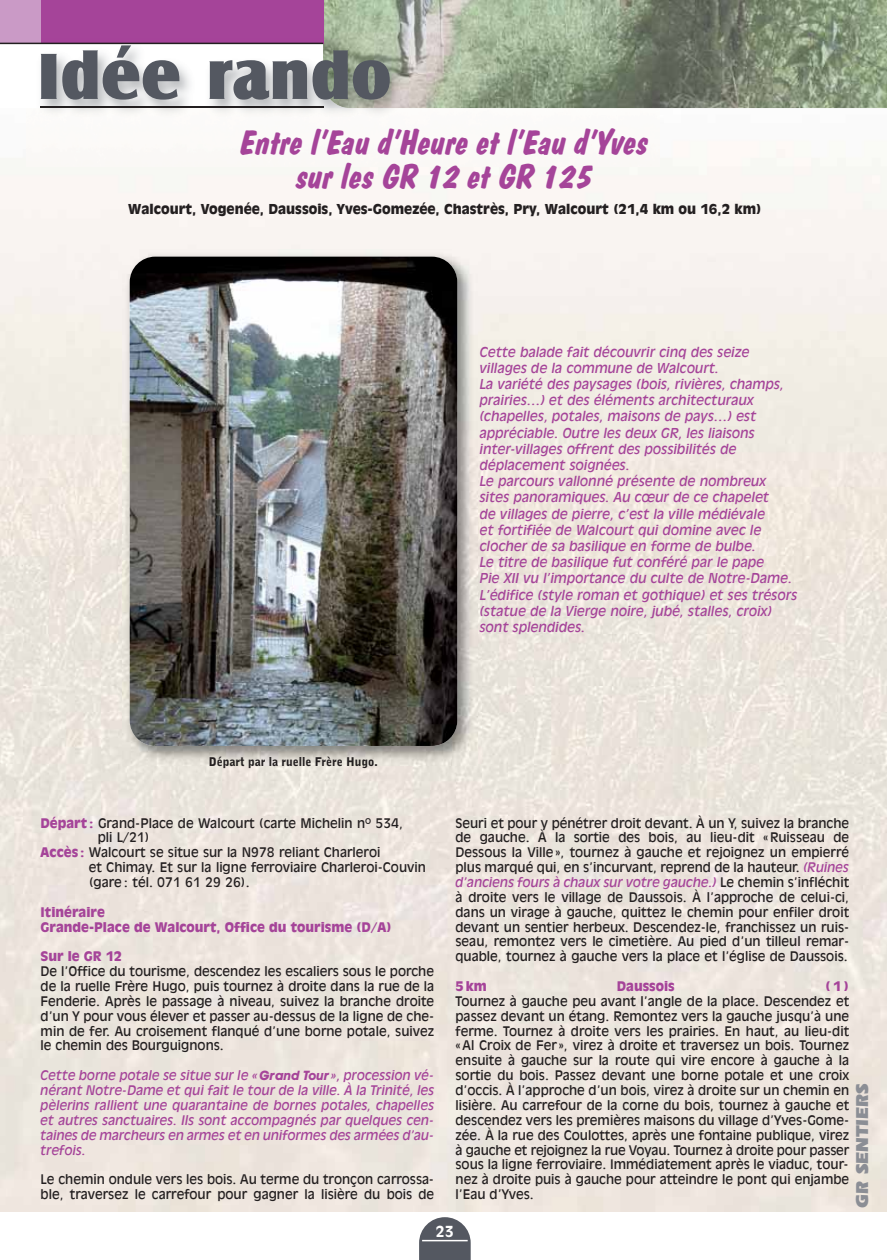
<style>
.page{position:relative;width:887px;height:1260px;background:#fff}
.page>*{position:absolute;margin:0;border:0;box-sizing:border-box;transform-origin:0 0}
.t1{font:67.5px "Castle T Ultr";color:#545861}
.t2{font:700 34.5px/34.2px "Dom Diagonal BT";color:#a54499;text-align:center}
.t3{font:900 18px "Eras IT Cby BT";color:#8b8e95}
.t4{font:700 15px "Incised 901 BT";color:#fff}
.t5{font:italic 13.5px/16.2px "Incised 901 BT";color:#a54499}
.t6{font:900 13.5px "Incised 901 BT";color:#231f20}
.t7{font:13.05px/14.9px "Incised 901 BT";color:#231f20;text-align:justify}
.t8{font:italic 13.05px/14.9px "Incised 901 BT";letter-spacing:-.01em;color:#a54499;text-align:justify}
.t9{font:900 13.05px/14.9px "Incised 901 BT";color:#a54499}
.t10{font:900 12px "Bell Gothic BT";color:#231f20}
.s1{font-weight:900;color:#a54499}
.s2{font-family:"Avant Garde IT Cby BT";font-weight:700}
.s3{font-style:italic;color:#a54499}
</style>
<div class="page">
<img style="left:0;top:108px;width:886px;height:1103px">
<img style="left:323px;top:0;width:563px;height:108px">
<div style="left:0;top:0;width:323px;height:43px;background:#a54499"></div>
<img style="left:26px;top:44px;width:633px;height:122px">
<img style="left:323px;top:39px;width:336px;height:69px">
<img style="left:41px;top:106px;width:282px;height:2px">
<svg style="left:419px;top:1217px;width:51px;height:42px;background:#6d7078"></svg>
<hr style="left:422px;top:1239px;width:45px;height:2px;background:#fff">
<img style="left:123px;top:249px;width:354px;height:516px">
<img style="left:130px;top:256px;width:327px;height:489px;border-radius:26px">
<div style="left:0;top:0;width:41px;height:43px;background:#ca9ac6"></div>
<hr style="left:0;top:43px;width:323px;height:1px;background:#231f20">
<h1 class="t1" style="left:37px;top:48px;width:356px">Idée rando</h1>
<h2 class="t2" style="left:240px;top:126px;width:410px">Entre l’Eau d’Heure et l’Eau d’Yves sur les GR 12 et GR 125</h2>
<p class="t6" style="left:128px;top:202px;width:635px">Walcourt, Vogenée, Daussois, Yves-Gomezée, Chastrès, Pry, Walcourt (21,4 km ou 16,2 km)</p>
<p class="t5" style="left:479px;top:344px;width:319px">Cette balade fait découvrir cinq des seize villages de la commune de Walcourt.<br>La variété des paysages (bois, rivières, champs, prairies…) et des éléments architecturaux (chapelles, potales, maisons de pays…) est appréciable. Outre les deux GR, les liaisons inter-villages offrent des possibilités de déplacement soignées.<br>Le parcours vallonné présente de nombreux sites panoramiques. Au cœur de ce chapelet<br>de villages de pierre, c’est la ville médiévale<br>et fortifiée de Walcourt qui domine avec le clocher de sa basilique en forme de bulbe.<br>Le titre de basilique fut conféré par le pape<br>Pie XII vu l’importance du culte de Notre-Dame.<br>L’édifice (style roman et gothique) et ses trésors (statue de la Vierge noire, jubé, stalles, croix) sont splendides.</p>
<p class="t10" style="left:209px;top:755px;width:171px">Départ par la ruelle Frère Hugo.</p>
<p class="t7" style="left:41px;top:816px;width:364px"><span class="s1">Départ :</span> Grand-Place de Walcourt (carte Michelin nº 534,</p>
<p class="t7" style="left:98px;top:831px;width:53px">pli L/21)</p>
<p class="t7" style="left:41px;top:845px;width:341px"><span class="s1">Accès :</span> Walcourt se situe sur la N978 reliant Charleroi</p>
<p class="t7" style="left:89px;top:860px;width:338px">et Chimay. Et sur la ligne ferroviaire Charleroi-Couvin</p>
<p class="t7" style="left:89px;top:875px;width:162px">(gare : tél. 071 61 29 26).</p>
<p class="t9" style="left:41px;top:905px;width:352px">Itinéraire<br>Grande-Place de Walcourt, Office du tourisme (D/A)</p>
<p class="t9" style="left:41px;top:949px;width:83px">Sur le GR 12</p>
<p class="t7" style="left:41px;top:964px;width:395px">De l’Office du tourisme, descendez les escaliers sous le porche de la ruelle Frère Hugo, puis tournez à droite dans la rue de la Fenderie. Après le passage à niveau, suivez la branche droite d’un Y pour vous élever et passer au-dessus de la ligne de che&shy;min de fer. Au croisement flanqué d’une borne potale, suivez le chemin des Bourguignons.</p>
<p class="t8" style="left:41px;top:1068px;width:395px">Cette borne potale se situe sur le « <span class="s2">Grand Tour</span> », procession vé&shy;nérant Notre-Dame et qui fait le tour de la ville. À la Trinité, les pèlerins rallient une quarantaine de bornes potales, chapelles et autres sanctuaires. Ils sont accompagnés par quelques cen&shy;taines de marcheurs en armes et en uniformes des armées d’au&shy;trefois.</p>
<p class="t7" style="left:41px;top:1172px;width:395px">Le chemin ondule vers les bois. Au terme du tronçon carrossa&shy;ble, traversez le carrefour pour gagner la lisière du bois de</p>
<p class="t7" style="left:455px;top:816px;width:395px">Seuri et pour y pénétrer droit devant. À un Y, suivez la branche de gauche. À la sortie des bois, au lieu-dit « Ruisseau de Dessous la Ville », tournez à gauche et rejoignez un empierré plus marqué qui, en s’incurvant, reprend de la hauteur. <span class="s3">(Ruines d’anciens fours à chaux sur votre gauche.)</span> Le chemin s’infléchit à droite vers le village de Daussois. À l’approche de celui-ci, dans un virage à gauche, quittez le chemin pour enfiler droit devant un sentier herbeux. Descendez-le, franchissez un ruis&shy;seau, remontez vers le cimetière. Au pied d’un tilleul remar&shy;quable, tournez à gauche vers la place et l’église de Daussois.</p>
<p class="t9" style="left:455px;top:979px;width:33px">5 km</p>
<p class="t9" style="left:616px;top:979px;width:59px">Daussois</p>
<p class="t9" style="left:824px;top:979px;width:26px">(1)</p>
<p class="t7" style="left:455px;top:994px;width:395px">Tournez à gauche peu avant l’angle de la place. Descendez et passez devant un étang. Remontez vers la gauche jusqu’à une ferme. Tournez à droite vers les prairies. En haut, au lieu-dit « Al Croix de Fer », virez à droite et traversez un bois. Tournez ensuite à gauche sur la route qui vire encore à gauche à la sortie du bois. Passez devant une borne potale et une croix d’occis. À l’approche d’un bois, virez à droite sur un chemin en lisière. Au carrefour de la corne du bois, tournez à gauche et descendez vers les premières maisons du village d’Yves-Gome&shy;zée. À la rue des Coulottes, après une fontaine publique, virez à gauche et rejoignez la rue Voyau. Tournez à droite pour passer sous la ligne ferroviaire. Immédiatement après le viaduc, tour&shy;nez à droite puis à gauche pour atteindre le pont qui enjambe l’Eau d’Yves.</p>
<h3 class="t3" style="left:850px;top:1207px;width:125px;rotate:-90deg">GR SENTIERS</h3>
<p class="t4" style="left:435px;top:1223px;width:20px">23</p>
</div>
